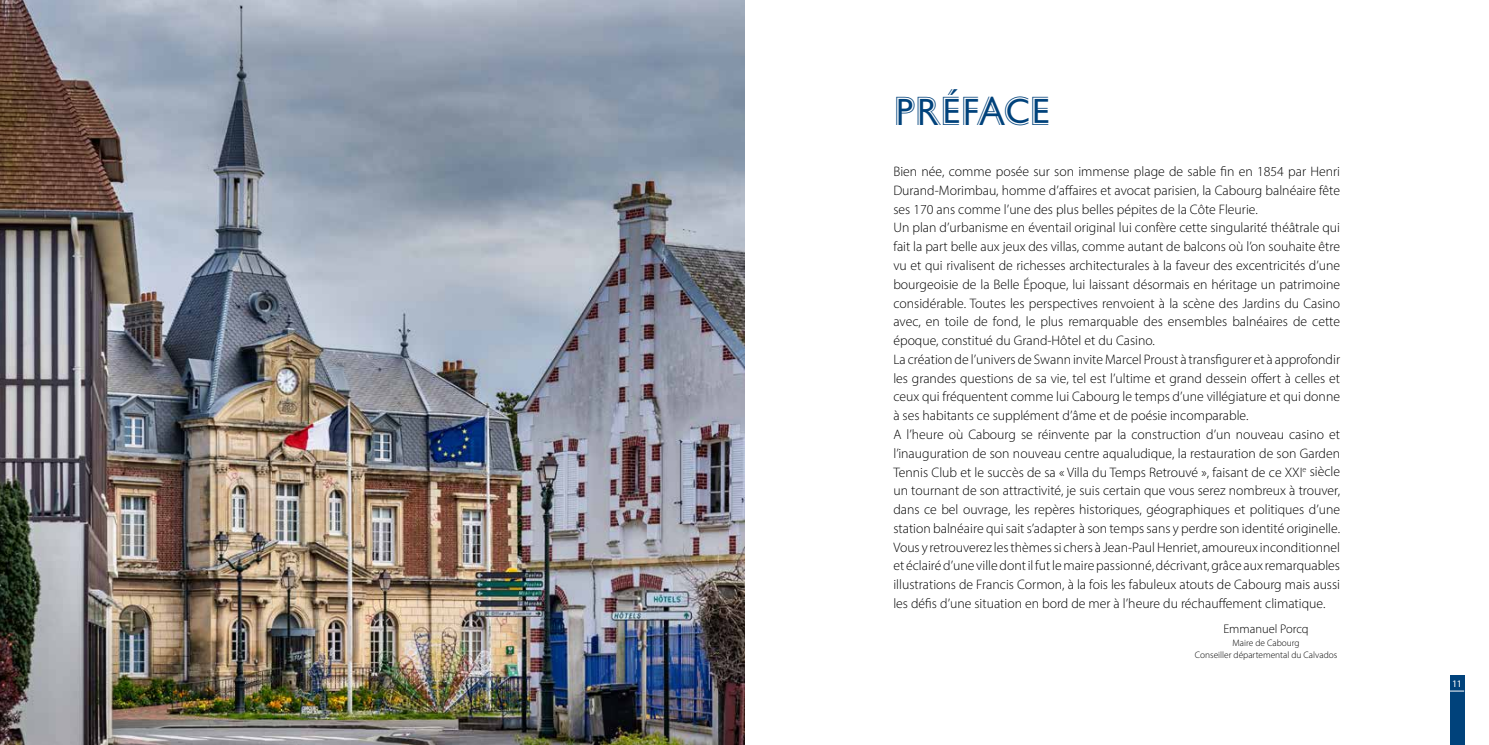
<style>
.page{position:relative;width:1489px;height:745px;background:#fff}
.page>*{position:absolute;margin:0;border:0;box-sizing:border-box;transform-origin:0 0}
.t1{font:41.25px "Gill Sans Nova Deco";letter-spacing:-.01em;color:#00427b}
.t2{font:300 13.75px/18.8px "Myriad Pro";color:#000}
.t3{font:300 12.5px "Myriad Pro";color:#000}
.t4{font:10px "Myriad Pro";color:#fff}
.t5{font:300 9.38px/11.2px "Myriad Pro";color:#000;text-align:center}
</style>
<div class="page">
<div style="left:1449px;top:675px;width:14px;height:69px;background:#00427b"></div>
<svg style="left:1449px;top:690px;width:14px;height:1px"></svg>
<img style="left:0;top:0;width:744px;height:744px">
<h1 class="t1" style="left:893px;top:84px;width:158px">PRÉFACE</h1>
<p class="t2" style="left:893px;top:162px;width:448px">Bien née, comme posée sur son immense plage de sable fin en 1854 par Henri Durand-Morimbau, homme d’affaires et avocat parisien, la Cabourg balnéaire fête ses 170 ans comme l’une des plus belles pépites de la Côte Fleurie.<br>Un plan d’urbanisme en éventail original lui confère cette singularité théâtrale qui fait la part belle aux jeux des villas, comme autant de balcons où l’on souhaite être vu et qui rivalisent de richesses architecturales à la faveur des excentricités d’une bourgeoisie de la Belle Époque, lui laissant désormais en héritage un patrimoine considérable. Toutes les perspectives renvoient à la scène des Jardins du Casino avec, en toile de fond, le plus remarquable des ensembles balnéaires de cette époque, constitué du Grand-Hôtel et du Casino.<br>La création de l’univers de Swann invite Marcel Proust à transfigurer et à approfondir les grandes questions de sa vie, tel est l’ultime et grand dessein offert à celles et ceux qui fréquentent comme lui Cabourg le temps d’une villégiature et qui donne à ses habitants ce supplément d’âme et de poésie incomparable.<br>A l’heure où Cabourg se réinvente par la construction d’un nouveau casino et l’inauguration de son nouveau centre aqualudique, la restauration de son Garden Tennis Club et le succès de sa « Villa du Temps Retrouvé », faisant de ce XXI<sup>e</sup> siècle un tournant de son attractivité, je suis certain que vous serez nombreux à trouver, dans ce bel ouvrage, les repères historiques, géographiques et politiques d’une station balnéaire qui sait s’adapter à son temps sans y perdre son identité originelle.<br>Vous y retrouverez les thèmes si chers à Jean-Paul Henriet, amoureux inconditionnel et éclairé d’une ville dont il fut le maire passionné, décrivant, grâce aux remarquables illustrations de Francis Cormon, à la fois les fabuleux atouts de Cabourg mais aussi les défis d’une situation en bord de mer à l’heure du réchauffement climatique.</p>
<p class="t3" style="left:1223px;top:621px;width:87px">Emmanuel Porcq</p>
<p class="t5" style="left:1194px;top:637px;width:144px">Maire de Cabourg<br>Conseiller départemental du Calvados</p>
<p class="t4" style="left:1451px;top:677px;width:11px">11</p>
</div>
